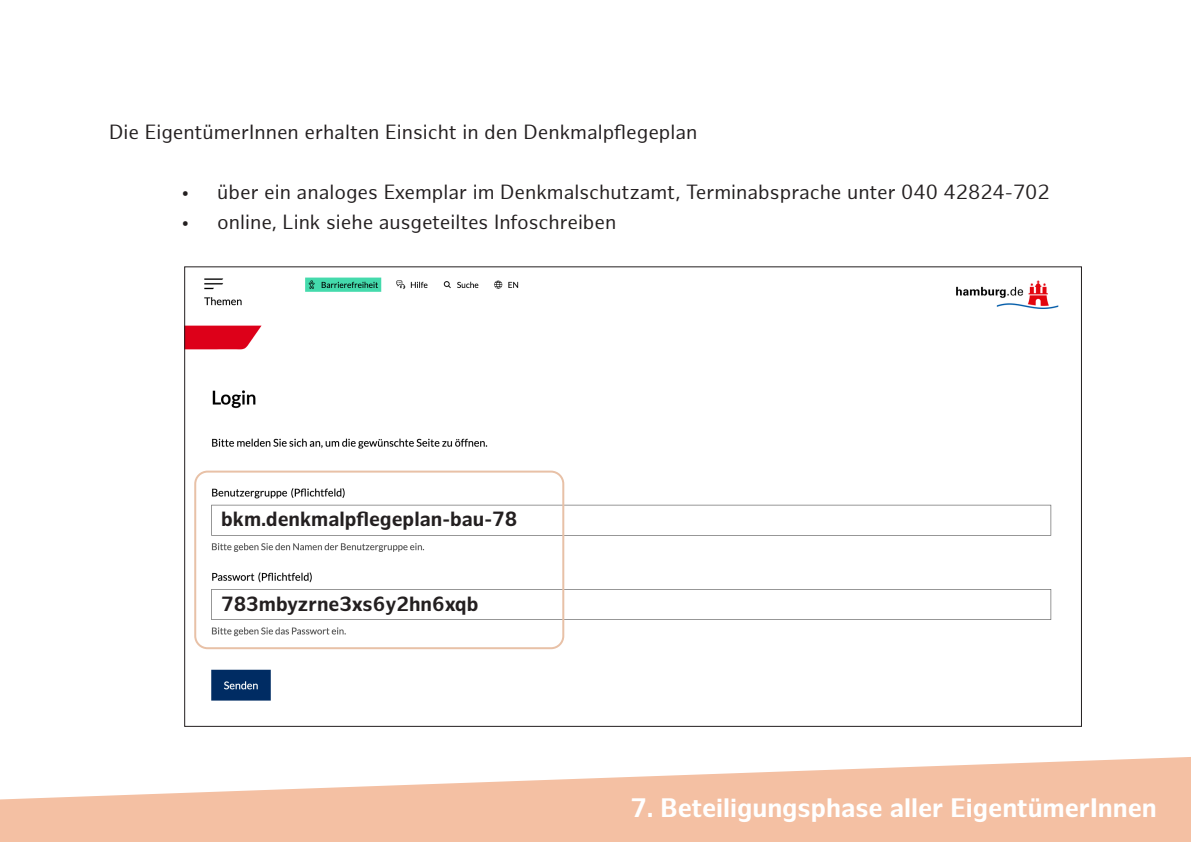
<style>
.page{position:relative;width:1191px;height:842px;background:#fff}
.page>*{position:absolute;margin:0;border:0;box-sizing:border-box;transform-origin:0 0}
.t1{font:700 26px "Hamburg Sans";color:#fff}
.t2{font:20px "Hamburg Sans";color:#231f20}
.t3{font:700 20px "Hamburg Sans";color:#231f20}
</style>
<div class="page">
<img style="left:186px;top:277px;width:873px;height:424px">
<div style="left:218px;top:510px;width:101px;height:21px;background:#fff"></div>
<div style="left:218px;top:595px;width:101px;height:21px;background:#fff"></div>
<div style="left:194px;top:471px;width:370px;height:178px;border:2px solid #e8c1a7;border-radius:12px"></div>
<svg style="left:0;top:757px;width:1191px;height:85px;fill:#f4c0a3"></svg>
<p class="t2" style="left:109px;top:121px;width:590px">Die EigentümerInnen erhalten Einsicht in den Denkmalpflegeplan</p>
<p class="t2" style="left:181px;top:181px;width:870px">• über ein analoges Exemplar im Denkmalschutzamt, Terminabsprache unter 040 42824-702</p>
<p class="t2" style="left:181px;top:211px;width:437px">• online, Link siehe ausgeteiltes Infoschreiben</p>
<p class="t3" style="left:221px;top:508px;width:297px">bkm.denkmalpflegeplan-bau-78</p>
<p class="t3" style="left:221px;top:593px;width:259px">783mbyzrne3xs6y2hn6xqb</p>
<h1 class="t1" style="left:630px;top:793px;width:528px">7. Beteiligungsphase aller EigentümerInnen</h1>
</div>
